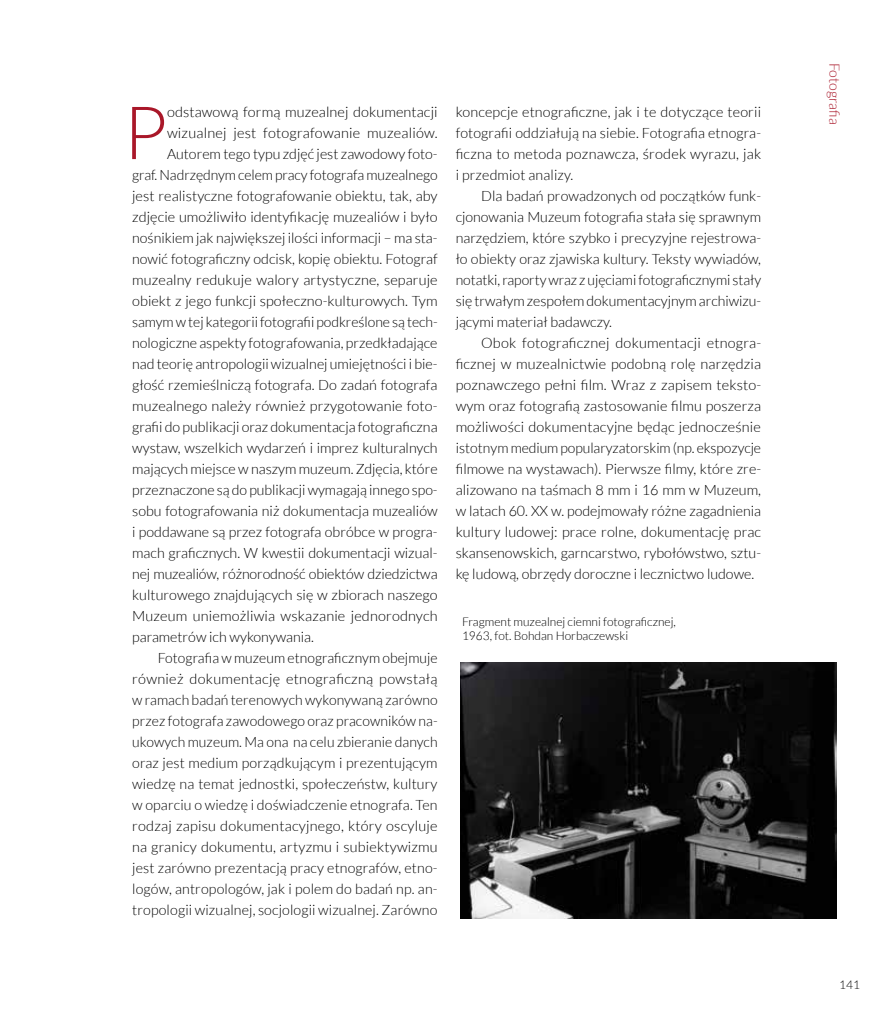
<style>
.page{position:relative;width:893px;height:1021px;background:#fff}
.page>*{position:absolute;margin:0;border:0;box-sizing:border-box;transform-origin:0 0}
.t1{font:300 73.65px "Lato";color:#a91729}
.t2{font:300 14.25px/21px "Lato";color:#000;text-align:justify}
.t3{font:300 14.25px "Lato";letter-spacing:.02em;color:#000}
.t4{font:300 14.25px "Lato";color:#a91729}
.t5{font:300 12px/14px "Lato";color:#000}
</style>
<div class="page">
<img style="left:461px;top:662px;width:375px;height:256px">
<h1 class="t1" style="left:123px;top:93px;width:45px">P</h1>
<p class="t2" style="left:167px;top:101px;width:272px">odstawową formą muzealnej dokumentacji</p>
<p class="t2" style="left:167px;top:122px;width:272px">wizualnej jest fotografowanie muzealiów.</p>
<p class="t2" style="left:167px;top:143px;width:272px">Autorem tego typu zdjęć jest zawodowy foto-</p>
<p class="t2" style="left:132px;top:164px;width:307px">graf. Nadrzędnym celem pracy fotografa muzealnego</p>
<p class="t2" style="left:132px;top:185px;width:307px">jest realistyczne fotografowanie obiektu, tak, aby</p>
<p class="t2" style="left:132px;top:206px;width:307px">zdjęcie umożliwiło identyfikację muzealiów i było</p>
<p class="t2" style="left:132px;top:227px;width:307px">nośnikiem jak największej ilości informacji – ma sta-</p>
<p class="t2" style="left:132px;top:248px;width:307px">nowić fotograficzny odcisk, kopię obiektu. Fotograf</p>
<p class="t2" style="left:132px;top:269px;width:307px">muzealny redukuje walory artystyczne, separuje</p>
<p class="t2" style="left:132px;top:290px;width:307px">obiekt z jego funkcji społeczno-kulturowych. Tym</p>
<p class="t2" style="left:132px;top:311px;width:307px">samym w tej kategorii fotografii podkreślone są tech-</p>
<p class="t2" style="left:132px;top:332px;width:307px">nologiczne aspekty fotografowania, przedkładające</p>
<p class="t2" style="left:132px;top:353px;width:307px">nad teorię antropologii wizualnej umiejętności i bie-</p>
<p class="t2" style="left:132px;top:374px;width:307px">głość rzemieślniczą fotografa. Do zadań fotografa</p>
<p class="t2" style="left:132px;top:395px;width:307px">muzealnego należy również przygotowanie foto-</p>
<p class="t2" style="left:132px;top:416px;width:307px">grafii do publikacji oraz dokumentacja fotograficzna</p>
<p class="t2" style="left:132px;top:437px;width:307px">wystaw, wszelkich wydarzeń i imprez kulturalnych</p>
<p class="t2" style="left:132px;top:458px;width:307px">mających miejsce w naszym muzeum. Zdjęcia, które</p>
<p class="t2" style="left:132px;top:479px;width:307px">przeznaczone są do publikacji wymagają innego spo-</p>
<p class="t2" style="left:132px;top:500px;width:307px">sobu fotografowania niż dokumentacja muzealiów</p>
<p class="t2" style="left:132px;top:521px;width:307px">i poddawane są przez fotografa obróbce w progra-</p>
<p class="t2" style="left:132px;top:542px;width:307px">mach graficznych. W kwestii dokumentacji wizual-</p>
<p class="t2" style="left:132px;top:563px;width:307px">nej muzealiów, różnorodność obiektów dziedzictwa</p>
<p class="t2" style="left:132px;top:584px;width:307px">kulturowego znajdujących się w zbiorach naszego</p>
<p class="t2" style="left:132px;top:605px;width:307px">Muzeum uniemożliwia wskazanie jednorodnych</p>
<p class="t2" style="left:132px;top:626px;width:183px">parametrów ich wykonywania.</p>
<p class="t2" style="left:158px;top:647px;width:281px">Fotografia w muzeum etnograficznym obejmuje</p>
<p class="t3" style="left:132px;top:671px;width:307px">również dokumentację etnograficzną powstałą</p>
<p class="t2" style="left:132px;top:689px;width:307px">w ramach badań terenowych wykonywaną zarówno</p>
<p class="t2" style="left:132px;top:710px;width:307px">przez fotografa zawodowego oraz pracowników na-</p>
<p class="t2" style="left:132px;top:731px;width:307px">ukowych muzeum. Ma ona na celu zbieranie danych</p>
<p class="t2" style="left:132px;top:752px;width:307px">oraz jest medium porządkującym i prezentującym</p>
<p class="t2" style="left:132px;top:773px;width:307px">wiedzę na temat jednostki, społeczeństw, kultury</p>
<p class="t2" style="left:132px;top:794px;width:307px">w oparciu o wiedzę i doświadczenie etnografa. Ten</p>
<p class="t2" style="left:132px;top:815px;width:307px">rodzaj zapisu dokumentacyjnego, który oscyluje</p>
<p class="t2" style="left:132px;top:836px;width:307px">na granicy dokumentu, artyzmu i subiektywizmu</p>
<p class="t2" style="left:132px;top:857px;width:307px">jest zarówno prezentacją pracy etnografów, etno-</p>
<p class="t2" style="left:132px;top:878px;width:307px">logów, antropologów, jak i polem do badań np. an-</p>
<p class="t2" style="left:132px;top:899px;width:307px">tropologii wizualnej, socjologii wizualnej. Zarówno</p>
<p class="t2" style="left:456px;top:101px;width:307px">koncepcje etnograficzne, jak i te dotyczące teorii fotografii oddziałują na siebie. Fotografia etnogra&shy;ficzna to metoda poznawcza, środek wyrazu, jak i przedmiot analizy.</p>
<p class="t2" style="left:456px;top:185px;width:307px;text-indent:26px">Dla badań prowadzonych od początków funk&shy;cjonowania Muzeum fotografia stała się sprawnym narzędziem, które szybko i precyzyjne rejestrowa&shy;ło obiekty oraz zjawiska kultury. Teksty wywiadów, notatki, raporty wraz z ujęciami fotograficznymi stały się trwałym zespołem dokumentacyjnym archiwizu&shy;jącymi materiał badawczy.</p>
<p class="t2" style="left:456px;top:332px;width:307px;text-indent:26px">Obok fotograficznej dokumentacji etnogra&shy;ficznej w muzealnictwie podobną rolę narzędzia poznawczego pełni film. Wraz z zapisem teksto&shy;wym oraz fotografią zastosowanie filmu poszerza możliwości dokumentacyjne będąc jednocześnie istotnym medium popularyzatorskim (np. ekspozycje filmowe na wystawach). Pierwsze filmy, które zre&shy;alizowano na taśmach 8 mm i 16 mm w Muzeum, w latach 60. XX w. podejmowały różne zagadnienia kultury ludowej: prace rolne, dokumentację prac skansenowskich, garncarstwo, rybołówstwo, sztu&shy;kę ludową, obrzędy doroczne i lecznictwo ludowe.</p>
<p class="t5" style="left:462px;top:615px;width:215px">Fragment muzealnej ciemni fotograficznej,<br>1963, fot. Bohdan Horbaczewski</p>
<p class="t4" style="left:842px;top:63px;width:64px;rotate:90deg">Fotografia</p>
<p class="t5" style="left:839px;top:977px;width:22px">141</p>
</div>
